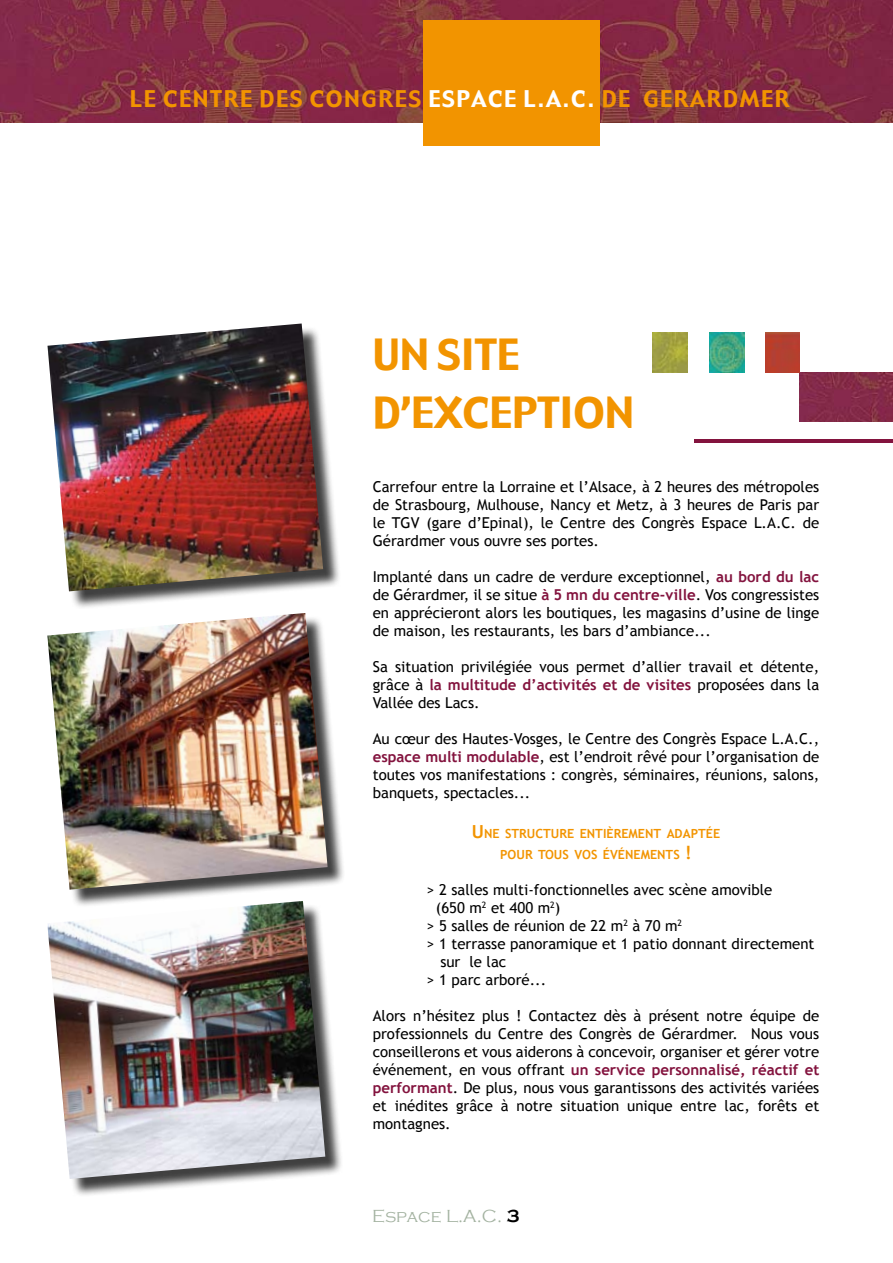
<style>
.page{position:relative;width:893px;height:1263px;background:#fff}
.page>*{position:absolute;margin:0;border:0;box-sizing:border-box;transform-origin:0 0}
.t1{font:42px "Gadget";color:#f29400}
.t2{font:42px "Gadget";color:#f29400}
.t3{font:22.5px "Gadget";letter-spacing:.07em;color:#f29400}
.t4{font:300 18px "Copperplate Gothic";color:#a3b2a0}
.t5{font:15px/18px "Trebuchet MS";color:#000;text-align:justify}
.t6{font:700 12.6px/21.6px "Trebuchet MS";color:#f29400;text-align:center}
.s1{color:#fff}
.s2{font-weight:700;color:#83133e}
.s3{font-size:18px}
.s4{font-weight:700;color:#000}
</style>
<div class="page">
<img style="left:0;top:0;width:893px;height:123px">
<img style="left:800px;top:373px;width:93px;height:49px">
<div style="left:423px;top:20px;width:177px;height:126px;background:#f29400"></div>
<div style="left:50px;top:903px;width:293px;height:293px;background:#000;opacity:.75"></div>
<img style="left:47px;top:907px;width:278px;height:272px">
<div style="left:50px;top:615px;width:296px;height:292px;background:#000;opacity:.75"></div>
<img style="left:47px;top:613px;width:281px;height:277px">
<div style="left:50px;top:326px;width:291px;height:283px;background:#000;opacity:.75"></div>
<img style="left:47px;top:323px;width:276px;height:268px">
<hr style="left:694px;top:439px;width:199px;height:4px;background:#83133e">
<img style="left:765px;top:332px;width:35px;height:41px">
<img style="left:710px;top:332px;width:34px;height:41px">
<img style="left:652px;top:332px;width:35px;height:41px">
<h2 class="t3" style="left:130px;top:84px;width:661px">LE CENTRE DES CONGRES <span class="s1">ESPACE L.A.C.</span> DE GERARDMER</h2>
<h1 class="t2" style="left:373px;top:327px;width:148px">UN SITE</h1>
<h1 class="t1" style="left:373px;top:385px;width:263px">D’EXCEPTION</h1>
<p class="t5" style="left:373px;top:478px;width:448px">Carrefour entre la Lorraine et l’Alsace, à 2 heures des métropoles de Strasbourg, Mulhouse, Nancy et Metz, à 3 heures de Paris par le TGV (gare d’Epinal), le Centre des Congrès Espace L.A.C. de Gérardmer vous ouvre ses portes.</p>
<p class="t5" style="left:373px;top:568px;width:448px">Implanté dans un cadre de verdure exceptionnel, <span class="s2">au bord du lac </span>de Gérardmer, il se situe <span class="s2">à 5 mn du centre-ville</span>. Vos congressistes en apprécieront alors les boutiques, les magasins d’usine de linge de maison, les restaurants, les bars d’ambiance...</p>
<p class="t5" style="left:373px;top:658px;width:448px">Sa situation privilégiée vous permet d’allier travail et détente, grâce à <span class="s2">la multitude d’activités et de visites</span> proposées dans la Vallée des Lacs.</p>
<p class="t5" style="left:373px;top:730px;width:448px">Au cœur des Hautes-Vosges, le Centre des Congrès Espace L.A.C., <span class="s2">espace multi modulable</span>, est l’endroit rêvé pour l’organisation de toutes vos manifestations : congrès, séminaires, réunions, salons, banquets, spectacles...</p>
<p class="t6" style="left:472px;top:822px;width:250px"><span class="s3">U</span>NE STRUCTURE ENTIÈREMENT ADAPTÉE<br>POUR TOUS VOS ÉVÉNEMENTS <span class="s3">!</span></p>
<p class="t5" style="left:427px;top:881px;width:347px">&gt; 2 salles multi-fonctionnelles avec scène amovible</p>
<p class="t5" style="left:436px;top:899px;width:126px">(650 m<sup>2</sup> et 400 m<sup>2</sup>)</p>
<p class="t5" style="left:427px;top:917px;width:257px">&gt; 5 salles de réunion de 22 m<sup>2</sup> à 70 m<sup>2</sup></p>
<p class="t5" style="left:427px;top:935px;width:389px">&gt; 1 terrasse panoramique et 1 patio donnant directement</p>
<p class="t5" style="left:440px;top:953px;width:67px">sur le lac</p>
<p class="t5" style="left:427px;top:971px;width:121px">&gt; 1 parc arboré...</p>
<p class="t5" style="left:373px;top:1007px;width:448px">Alors n’hésitez plus ! Contactez dès à présent notre équipe de professionnels du Centre des Congrès de Gérardmer. Nous vous conseillerons et vous aiderons à concevoir, organiser et gérer votre événement, en vous offrant <span class="s2">un service personnalisé, réactif et performant</span>. De plus, nous vous garantissons des activités variées et inédites grâce à notre situation unique entre lac, forêts et montagnes.</p>
<p class="t4" style="left:372px;top:1207px;width:149px">Espace L.A.C. <span class="s4">3</span></p>
</div>
